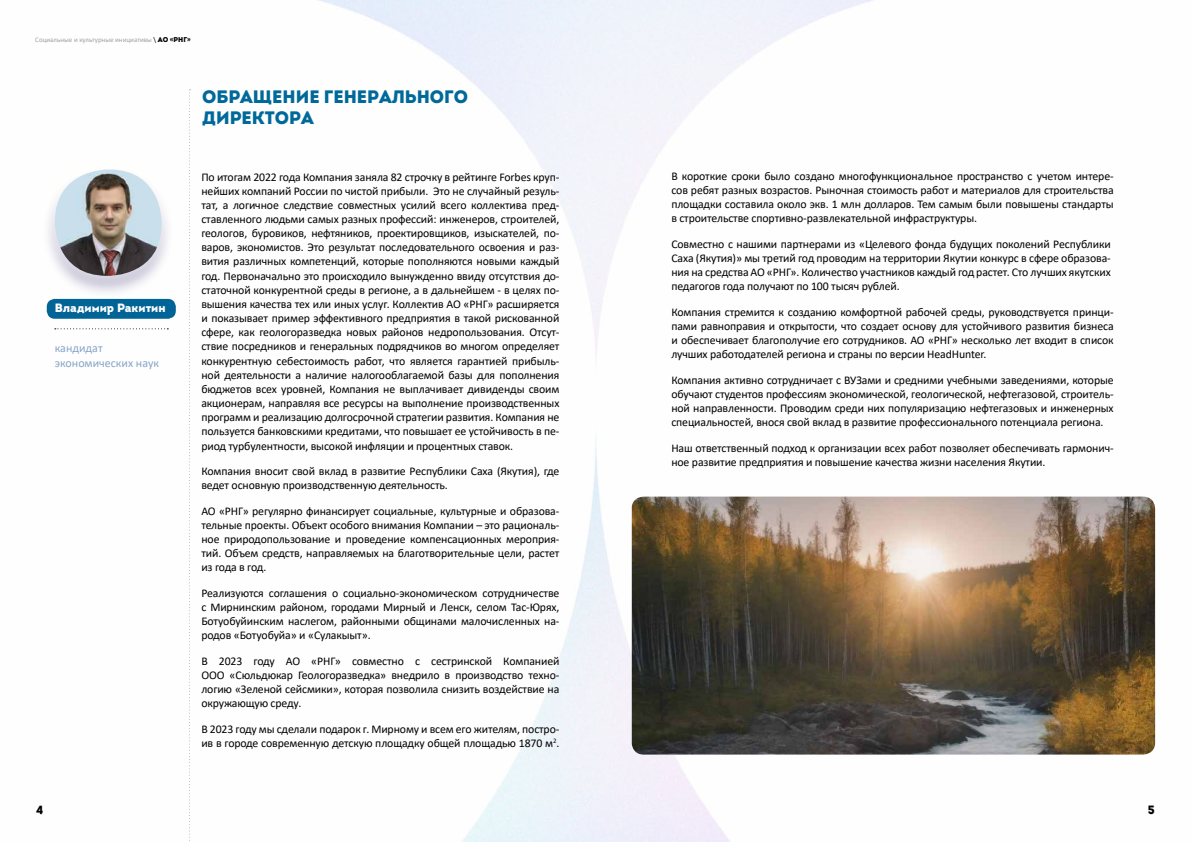
<style>
.page{position:relative;width:1191px;height:842px;background:#fff}
.page>*{position:absolute;margin:0;border:0;box-sizing:border-box;transform-origin:0 0}
.t1{font:900 18px/21.6px "Intro";color:#00699a}
.t2{font:12px/14.4px "Calibri";color:#87a5c6}
.t3{font:900 12px "Intro";color:#fffefd}
.t4{font:900 12px "Intro";color:#000}
.t5{font:11.8px/14.2px "Calibri";letter-spacing:-.01em;color:#000;text-align:justify}
.t6{font:7px "Calibri";color:#a0a0a0}
.s1{color:#000}
.s2{font-family:"Intro";font-weight:900;color:#000}
</style>
<div class="page">
<div style="left:47px;top:299px;width:129px;height:20px;background:#006496;border-radius:8px"></div>
<div style="left:42px;top:167px;width:132px;height:131px;background:#392e71;opacity:.3"></div>
<div style="left:44px;top:159px;width:128px;height:127px;background:#fffefd;opacity:.75"></div>
<img style="left:55px;top:170px;width:107px;height:106px">
<svg style="left:55px;top:328px;width:113px;height:1px"></svg>
<img style="left:632px;top:497px;width:523px;height:257px">
<svg style="left:189px;top:89px;width:1px;height:752px"></svg>
<p class="t6" style="left:35px;top:35px;width:157px">Социальные и культурные инициативы <span class="s1">\</span> <span class="s2">АО «РНГ»</span></p>
<h1 class="t1" style="left:202px;top:85px;width:267px">ОБРАЩЕНИЕ ГЕНЕРАЛЬНОГО<br>ДИРЕКТОРА</h1>
<p class="t3" style="left:55px;top:300px;width:112px">Владимир Ракитин</p>
<p class="t2" style="left:55px;top:341px;width:106px">кандидат экономических наук</p>
<p class="t5" style="left:201px;top:169px;width:359px">По итогам 2022 года Компания заняла 82 строчку в рейтинге Forbes круп&shy;нейших компаний России по чистой прибыли. Это не случайный резуль&shy;тат, а логичное следствие совместных усилий всего коллектива пред&shy;ставленного людьми самых разных профессий: инженеров, строителей, геологов, буровиков, нефтяников, проектировщиков, изыскателей, по&shy;варов, экономистов. Это результат последовательного освоения и раз&shy;вития различных компетенций, которые пополняются новыми каждый год. Первоначально это происходило вынужденно ввиду отсутствия до&shy;статочной конкурентной среды в регионе, а в дальнейшем - в целях по&shy;вышения качества тех или иных услуг. Коллектив АО «РНГ» расширяется и показывает пример эффективного предприятия в такой рискованной сфере, как геологоразведка новых районов недропользования. Отсут&shy;ствие посредников и генеральных подрядчиков во многом определяет конкурентную себестоимость работ, что является гарантией прибыль&shy;ной деятельности а наличие налогооблагаемой базы для пополнения бюджетов всех уровней, Компания не выплачивает дивиденды своим акционерам, направляя все ресурсы на выполнение производственных программ и реализацию долгосрочной стратегии развития. Компания не пользуется банковскими кредитами, что повышает ее устойчивость в пе&shy;риод турбулентности, высокой инфляции и процентных ставок.</p>
<p class="t5" style="left:201px;top:464px;width:359px">Компания вносит свой вклад в развитие Республики Саха (Якутия), где ведет основную производственную деятельность.</p>
<p class="t5" style="left:201px;top:503px;width:359px">АО «РНГ» регулярно финансирует социальные, культурные и образова&shy;тельные проекты. Объект особого внимания Компании – это рациональ&shy;ное природопользование и проведение компенсационных мероприя&shy;тий. Объем средств, направляемых на благотворительные цели, растет из года в год.</p>
<p class="t5" style="left:201px;top:586px;width:359px">Реализуются соглашения о социально-экономическом сотрудничестве с Мирнинским районом, городами Мирный и Ленск, селом Тас-Юрях, Ботуобуйинским наслегом, районными общинами малочисленных на&shy;родов «Ботуобуйа» и «Сулакыыт».</p>
<p class="t5" style="left:201px;top:653px;width:359px">В 2023 году АО «РНГ» совместно с сестринской Компанией ООО «Сюльдюкар Геологоразведка» внедрило в производство техно&shy;логию «Зеленой сейсмики», которая позволила снизить воздействие на окружающую среду.</p>
<p class="t5" style="left:201px;top:721px;width:359px">В 2023 году мы сделали подарок г. Мирному и всем его жителям, постро&shy;ив в городе современную детскую площадку общей площадью 1870 м<sup>2</sup>.</p>
<p class="t5" style="left:671px;top:168px;width:444px">В короткие сроки было создано многофункциональное пространство с учетом интере&shy;сов ребят разных возрастов. Рыночная стоимость работ и материалов для строительства площадки составила около экв. 1 млн долларов. Тем самым были повышены стандарты в строительстве спортивно-развлекательной инфраструктуры.</p>
<p class="t5" style="left:671px;top:236px;width:441px">Совместно с нашими партнерами из «Целевого фонда будущих поколений Республики Саха (Якутия)» мы третий год проводим на территории Якутии конкурс в сфере образова&shy;ния на средства АО «РНГ». Количество участников каждый год растет. Сто лучших якутских педагогов года получают по 100 тысяч рублей.</p>
<p class="t5" style="left:671px;top:304px;width:444px">Компания стремится к созданию комфортной рабочей среды, руководствуется принци&shy;пами равноправия и открытости, что создает основу для устойчивого развития бизнеса и обеспечивает благополучие его сотрудников. АО «РНГ» несколько лет входит в список лучших работодателей региона и страны по версии HeadHunter.</p>
<p class="t5" style="left:671px;top:372px;width:444px">Компания активно сотрудничает с ВУЗами и средними учебными заведениями, которые обучают студентов профессиям экономической, геологической, нефтегазовой, строитель&shy;ной направленности. Проводим среди них популяризацию нефтегазовых и инженерных специальностей, внося свой вклад в развитие профессионального потенциала региона.</p>
<p class="t5" style="left:671px;top:440px;width:444px">Наш ответственный подход к организации всех работ позволяет обеспечивать гармонич&shy;ное развитие предприятия и повышение качества жизни населения Якутии.</p>
<p class="t4" style="left:36px;top:802px;width:9px">4</p>
<p class="t4" style="left:1148px;top:802px;width:9px">5</p>
</div>
